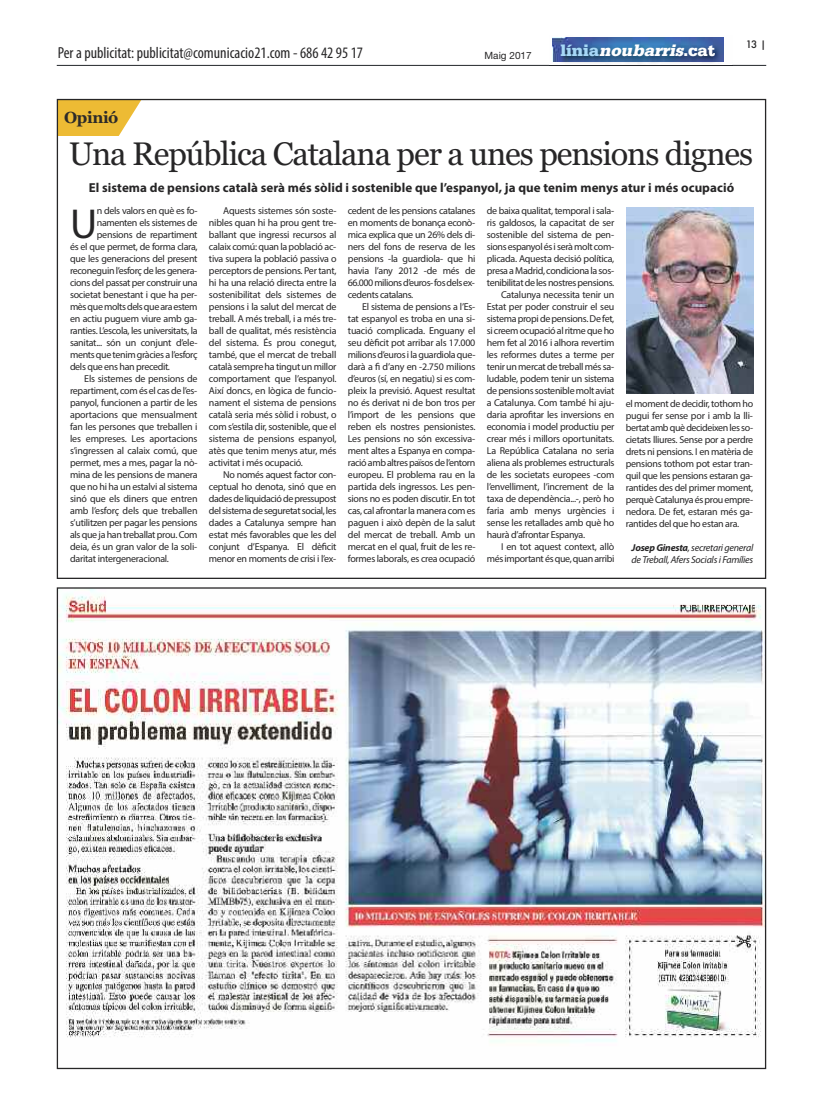
<style>
.page{position:relative;width:823px;height:1106px;background:#fff}
.page>*{position:absolute;margin:0;border:0;box-sizing:border-box;transform-origin:0 0}
.t1{font:42px "Myriad Pro";color:#272627}
.t2{font:32.5px "Georgia";letter-spacing:-.035em;color:#272627}
.t3{font:italic 900 17px "Serifa";color:#fff}
.t4{font:condensed 16px "Myriad Pro";color:#272627}
.t5{font:700 16px "Georgia";letter-spacing:-.025em;color:#2d2b29}
.t6{font:700 13px "Myriad Pro";letter-spacing:.005em;color:#272627}
.t7{font:10px/12px "Myriad Pro";letter-spacing:-.025em;color:#272627;text-align:justify}
.t8{font:italic 10px/12px "Myriad Pro";letter-spacing:-.025em;color:#272627}
.t9{font:10px "Helvetica Neue";color:#272627}
.t10{font:500 10px "Futura";color:#272627}
.s1{font-style:normal;color:#a7d8f7}
.s2{font-style:normal}
.s3{font-weight:700}
</style>
<div class="page">
<hr style="left:57px;top:65px;width:708px;height:1px;background:#23262b">
<img style="left:552px;top:37px;width:172px;height:26px">
<img style="left:552px;top:38px;width:171px;height:24px">
<img style="left:59px;top:589px;width:704px;height:453px">
<div style="left:57px;top:100px;width:91px;height:36px;background:#edbb34"></div>
<svg style="left:115px;top:98px;width:74px;height:38px"></svg>
<div style="left:626px;top:208px;width:126px;height:191px;background:linear-gradient(to right,#fff,#fff)"></div>
<img style="left:626px;top:208px;width:126px;height:185px">
<h3 class="t4" style="left:58px;top:47px;width:307px">Per a publicitat: publicitat@comunicacio21.com - 686 42 95 17</h3>
<p class="t9" style="left:484px;top:50px;width:49px">Maig 2017</p>
<h3 class="t3" style="left:560px;top:44px;width:156px"><span class="s1">l í n i a</span> noubarris<span class="s2">. c a t</span></h3>
<p class="t10" style="left:745px;top:39px;width:22px">13 |</p>
<h3 class="t5" style="left:64px;top:108px;width:56px">Opinió</h3>
<h2 class="t2" style="left:69px;top:135px;width:685px">Una República Catalana per a unes pensions dignes</h2>
<h3 class="t6" style="left:89px;top:183px;width:646px">El sistema de pensions català serà més sòlid i sostenible que l’espanyol, ja que tenim menys atur i més ocupació</h3>
<h1 class="t1" style="left:70px;top:208px;width:29px">U</h1>
<p class="t7" style="left:97px;top:205px;width:102px">n dels valors en què es fo-</p>
<p class="t7" style="left:97px;top:217px;width:102px">namenten els sistemes de</p>
<p class="t7" style="left:97px;top:229px;width:102px">pensions de repartiment</p>
<p class="t7" style="left:70px;top:241px;width:129px">és el que permet, de forma clara,</p>
<p class="t7" style="left:70px;top:253px;width:129px">que les generacions del present</p>
<p class="t7" style="left:70px;top:265px;width:129px">reconeguin l’esforç de les genera-</p>
<p class="t7" style="left:70px;top:277px;width:129px">cions del passat per construir una</p>
<p class="t7" style="left:70px;top:289px;width:129px">societat benestant i que ha per-</p>
<p class="t7" style="left:70px;top:301px;width:129px">mèsquemoltsdelsquearaestem</p>
<p class="t7" style="left:70px;top:313px;width:129px">en actiu puguem viure amb ga-</p>
<p class="t7" style="left:70px;top:325px;width:129px">ranties. L’escola, les universitats, la</p>
<p class="t7" style="left:70px;top:337px;width:129px">sanitat... són un conjunt d’ele-</p>
<p class="t7" style="left:70px;top:349px;width:129px">mentsquetenimgràciesal’esforç</p>
<p class="t7" style="left:70px;top:361px;width:101px">dels que ens han precedit.</p>
<p class="t7" style="left:84px;top:373px;width:115px">Els sistemes de pensions de</p>
<p class="t7" style="left:70px;top:385px;width:129px">repartiment, com és el cas de l’es-</p>
<p class="t7" style="left:70px;top:397px;width:129px">panyol, funcionen a partir de les</p>
<p class="t7" style="left:70px;top:409px;width:129px">aportacions que mensualment</p>
<p class="t7" style="left:70px;top:421px;width:129px">fan les persones que treballen i</p>
<p class="t7" style="left:70px;top:433px;width:129px">les empreses. Les aportacions</p>
<p class="t7" style="left:70px;top:445px;width:129px">s’ingressen al calaix comú, que</p>
<p class="t7" style="left:70px;top:457px;width:129px">permet, mes a mes, pagar la nò-</p>
<p class="t7" style="left:70px;top:469px;width:129px">mina de les pensions de manera</p>
<p class="t7" style="left:70px;top:481px;width:129px">que no hi ha un estalvi al sistema</p>
<p class="t7" style="left:70px;top:493px;width:129px">sinó que els diners que entren</p>
<p class="t7" style="left:70px;top:505px;width:129px">amb l’esforç dels que treballen</p>
<p class="t7" style="left:70px;top:517px;width:129px">s’utilitzen per pagar les pensions</p>
<p class="t7" style="left:70px;top:529px;width:129px">als que ja han treballat prou. Com</p>
<p class="t7" style="left:70px;top:541px;width:129px">deia, és un gran valor de la soli-</p>
<p class="t7" style="left:70px;top:553px;width:100px">daritat intergeneracional.</p>
<p class="t7" style="left:209px;top:205px;width:129px;text-indent:14px">Aquests sistemes són soste&shy;nibles quan hi ha prou gent tre&shy;ballant que ingressi recursos al calaix comú: quan la població ac&shy;tiva supera la població passiva o perceptors de pensions. Per tant, hi ha una relació directa entre la sostenibilitat dels sistemes de pensions i la salut del mercat de treball. A més treball, i a més tre&shy;ball de qualitat, més resistència del sistema. És prou conegut, també, que el mercat de treball català sempre ha tingut un millor comportament que l’espanyol.<br>Així doncs, en lògica de funcio&shy;nament el sistema de pensions català seria més sòlid i robust, o com s’estila dir, sostenible, que el sistema de pensions espanyol, atès que tenim menys atur, més activitat i més ocupació.</p>
<p class="t7" style="left:209px;top:469px;width:129px;text-indent:14px">No només aquest factor con&shy;ceptual ho denota, sinó que en dadesdeliquidaciódepressupost delsistemadeseguretatsocial,les dades a Catalunya sempre han estat més favorables que les del conjunt d’Espanya. El dèficit menor en moments de crisi i l’ex-</p>
<p class="t7" style="left:347px;top:205px;width:129px">cedent de les pensions catalanes en moments de bonança econò&shy;mica explica que un 26% dels di&shy;ners del fons de reserva de les pensions -la guardiola- que hi havia l’any 2012 -de més de 66.000milionsd’euros-fosdelsex&shy;cedents catalans.</p>
<p class="t7" style="left:347px;top:301px;width:129px;text-indent:14px">El sistema de pensions a l’Es&shy;tat espanyol es troba en una si&shy;tuació complicada. Enguany el seu dèficit pot arribar als 17.000 milionsd’eurosilaguardiolaque&shy;darà a fi d’any en -2.750 milions d’euros (sí, en negatiu) si es com&shy;pleix la previsió. Aquest resultat no és derivat ni de bon tros per l’import de les pensions que reben els nostres pensionistes.<br>Les pensions no són excessiva&shy;ment altes a Espanya en compa&shy;racióambaltrespaïsosdel’entorn europeu. El problema rau en la partida dels ingressos. Les pen&shy;sions no es poden discutir. En tot cas, cal afrontarlamanera comes paguen i això depèn de la salut del mercat de treball. Amb un mercat en el qual, fruit de les re&shy;formes laborals, es crea ocupació</p>
<p class="t7" style="left:486px;top:205px;width:129px">de baixa qualitat, temporal i sala-</p>
<p class="t7" style="left:486px;top:217px;width:129px">ris galdosos, la capacitat de ser</p>
<p class="t7" style="left:486px;top:229px;width:129px">sostenible del sistema de pen-</p>
<p class="t7" style="left:486px;top:241px;width:129px">sionsespanyolésiseràmolt com-</p>
<p class="t7" style="left:486px;top:253px;width:129px">plicada. Aquesta decisió política,</p>
<p class="t7" style="left:486px;top:265px;width:129px">presaaMadrid, condicionalasos-</p>
<p class="t7" style="left:486px;top:277px;width:129px">tenibilitatdelesnostrespensions.</p>
<p class="t7" style="left:500px;top:289px;width:115px">Catalunya necessita tenir un</p>
<p class="t7" style="left:486px;top:301px;width:129px">Estat per poder construir el seu</p>
<p class="t7" style="left:486px;top:313px;width:129px">sistemapropidepensions.Defet,</p>
<p class="t7" style="left:486px;top:325px;width:129px">si creemocupacióalritmequeho</p>
<p class="t7" style="left:486px;top:337px;width:129px">hem fet al 2016 i alhora revertim</p>
<p class="t7" style="left:486px;top:349px;width:129px">les reformes dutes a terme per</p>
<p class="t7" style="left:486px;top:361px;width:129px">tenirunmercatdetreballméssa-</p>
<p class="t7" style="left:486px;top:373px;width:129px">ludable, podem tenir un sistema</p>
<p class="t7" style="left:486px;top:385px;width:129px">depensionssosteniblemoltaviat</p>
<p class="t7" style="left:486px;top:397px;width:129px">a Catalunya. Com també hi aju-</p>
<p class="t7" style="left:486px;top:409px;width:129px">daria aprofitar les inversions en</p>
<p class="t7" style="left:486px;top:421px;width:129px">economia i model productiu per</p>
<p class="t7" style="left:486px;top:433px;width:129px">crear més i millors oportunitats.</p>
<p class="t7" style="left:486px;top:445px;width:129px">La República Catalana no seria</p>
<p class="t7" style="left:486px;top:457px;width:129px">aliena als problemes estructurals</p>
<p class="t7" style="left:486px;top:469px;width:129px">de les societats europees -com</p>
<p class="t7" style="left:486px;top:481px;width:129px">l’envelliment, l’increment de la</p>
<p class="t7" style="left:486px;top:493px;width:129px">taxa de dependència...-, però ho</p>
<p class="t7" style="left:486px;top:505px;width:129px">faria amb menys urgències i</p>
<p class="t7" style="left:486px;top:517px;width:129px">sense les retallades amb què ho</p>
<p class="t7" style="left:486px;top:529px;width:100px">haurà d’afrontar Espanya.</p>
<p class="t7" style="left:500px;top:541px;width:115px">I en tot aquest context, allò</p>
<p class="t7" style="left:486px;top:553px;width:129px">mésimportantésque,quanarribi</p>
<p class="t7" style="left:625px;top:398px;width:129px">el moment de decidir, tothom ho pugui fer sense por i amb la lli&shy;bertatambquèdecideixenlesso&shy;cietats lliures. Sense por a perdre drets ni pensions. I en matèria de pensions tothom pot estar tran&shy;quil que les pensions estaran ga&shy;rantides des del primer moment, perquèCatalunyaésprouempre&shy;nedora. De fet, estaran més ga&shy;rantides del que ho estan ara.</p>
<p class="t8" style="left:631px;top:542px;width:123px"><span class="s3">Josep Ginesta</span>, secretari general de Treball, Afers Socials i Famílies</p>
</div>
